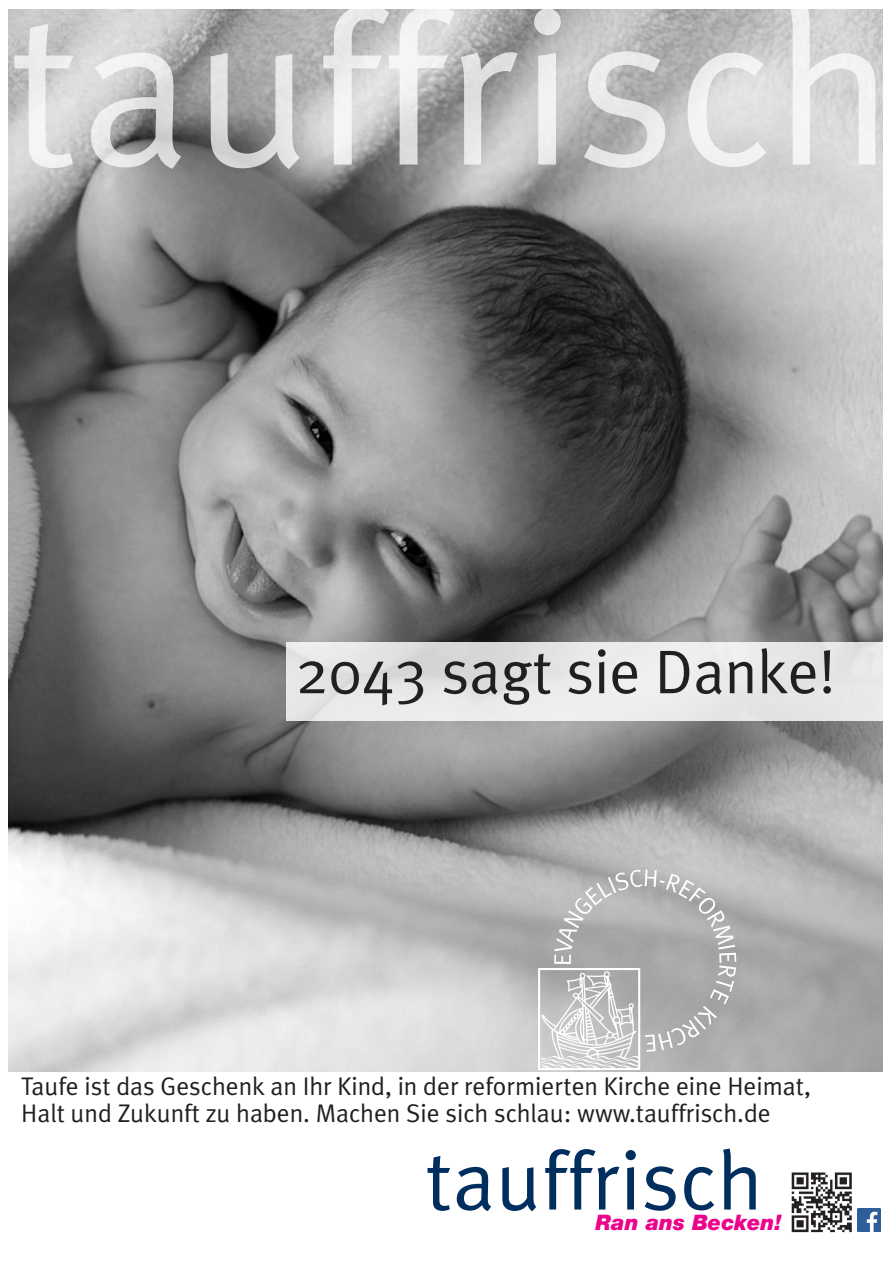
<style>
.page{position:relative;width:893px;height:1263px;background:#fff}
.page>*{position:absolute;margin:0;border:0;box-sizing:border-box;transform-origin:0 0}
.t1{font:83.4px "Meta Plus Normal";letter-spacing:.005em;color:#002e5e}
.t2{font:61.65px "Meta Plus Normal";color:#231f20}
.t3{font:25.5px/27px "Meta Plus Normal";color:#231f20}
.t4{font:italic 900 21.45px "Helvetica Neue";color:#ed028c}
</style>
<div class="page">
<img style="left:9px;top:10px;width:873px;height:1061px">
<img style="left:531px;top:846px;width:229px;height:226px">
<img style="left:14px;top:10px;width:861px;height:159px">
<img style="left:791px;top:1172px;width:61px;height:61px">
<img style="left:287px;top:642px;width:595px;height:79px">
<svg style="left:857px;top:1208px;width:24px;height:24px"></svg>
<img style="left:857px;top:1208px;width:23px;height:23px">
<h2 class="t2" style="left:295px;top:636px;width:541px">2043 sagt sie Danke!</h2>
<p class="t3" style="left:21px;top:1073px;width:791px">Taufe ist das Geschenk an Ihr Kind, in der reformierten Kirche eine Heimat,<br>Halt und Zukunft zu haben. Machen Sie sich schlau: www.tauffrisch.de</p>
<h1 class="t1" style="left:425px;top:1132px;width:338px">tauffrisch</h1>
<p class="t4" style="left:595px;top:1214px;width:188px">Ran ans Becken!</p>
</div>
